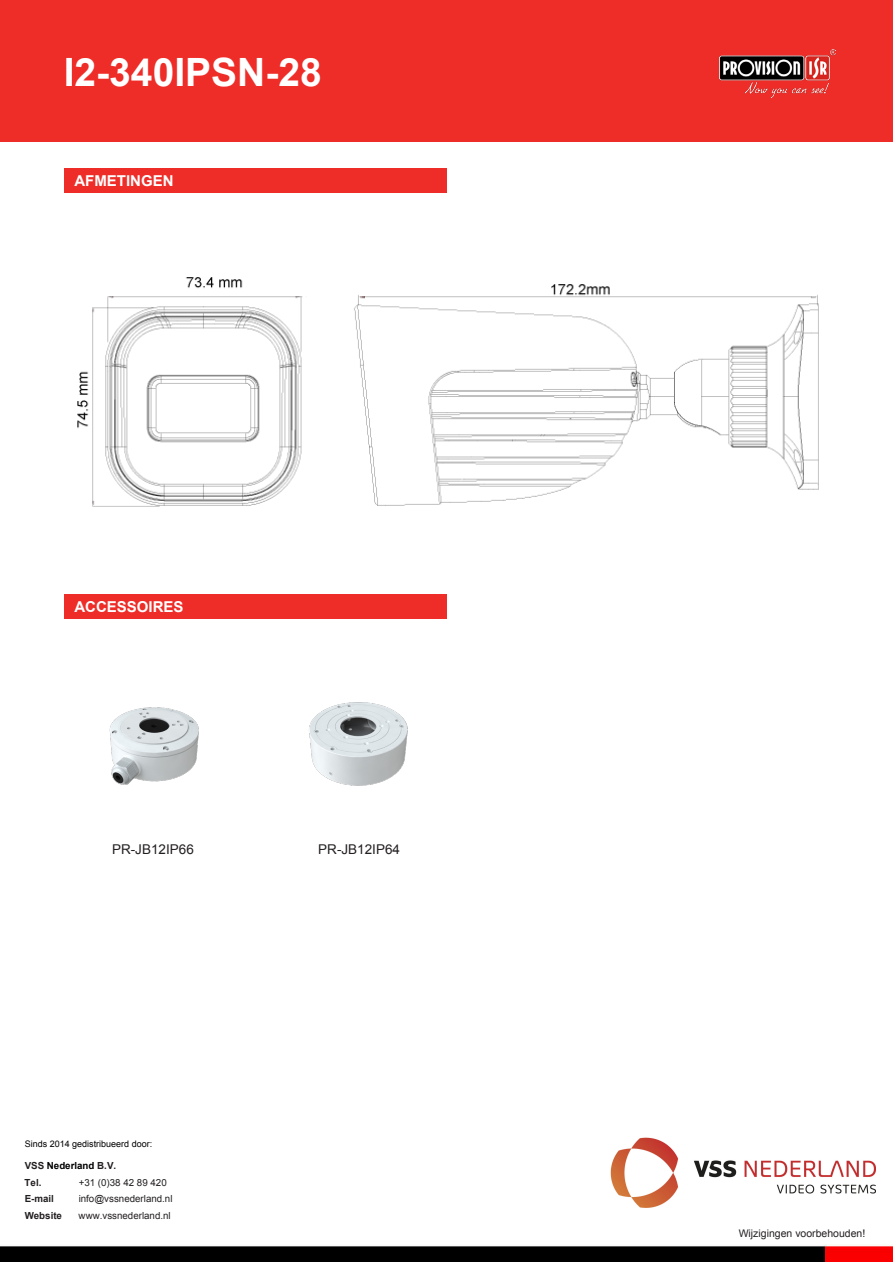
<style>
.page{position:relative;width:893px;height:1263px;background:#fff}
.page>*{position:absolute;margin:0;border:0;box-sizing:border-box;transform-origin:0 0}
.t1{font:700 39px "Arial";color:#fff}
.t2{font:700 15px "Arial";color:#fff}
.t3{font:700 15px "Arial";color:#fff}
.t4{font:13.5px "Arial";color:#231f20}
.t5{font:10.5px "Arial";color:#231f20}
.t6{font:9.75px "Arial";color:#231f20}
.t7{font:700 9.75px/16.5px "Arial";color:#000}
.t8{font:700 9.75px "Arial";color:#231f20}
.t9{font:9px "Arial";color:#000}
.s1{font-style:inherit}
.s2{color:#231f20}
</style>
<div class="page">
<img style="left:1px;top:1164px;width:892px;height:98px">
<div style="left:0;top:0;width:893px;height:141px;background:#ee2d28"></div>
<img style="left:719px;top:50px;width:117px;height:47px">
<div style="left:64px;top:168px;width:382px;height:25px;background:#ee2d28"></div>
<div style="left:64px;top:594px;width:382px;height:25px;background:#ee2d28"></div>
<img style="left:109px;top:707px;width:90px;height:78px">
<img style="left:309px;top:702px;width:99px;height:84px">
<img style="left:610px;top:1137px;width:265px;height:72px">
<img style="left:77px;top:277px;width:742px;height:230px">
<h1 class="t1" style="left:64px;top:46px;width:259px">I2-340IPSN-28</h1>
<h2 class="t3" style="left:74px;top:170px;width:101px">AFMETINGEN</h2>
<h2 class="t2" style="left:74px;top:597px;width:111px">ACCESSO<span class="s1">I</span>RES</h2>
<h3 class="t4" style="left:112px;top:840px;width:83px">PR-JB12IP66</h3>
<h3 class="t4" style="left:318px;top:840px;width:83px">PR-JB12IP64</h3>
<p class="t9" style="left:25px;top:1138px;width:129px">Sinds 2014 gedistribueerd door:</p>
<p class="t7" style="left:25px;top:1158px;width:93px"><span class="s2">VSS</span> Nederland <span class="s2">B.V.<br></span><span class="s2">Tel.</span></p>
<p class="t6" style="left:79px;top:1176px;width:90px">+31 (0)38 42 89 420</p>
<p class="t8" style="left:25px;top:1192px;width:31px">E-mail</p>
<p class="t6" style="left:79px;top:1192px;width:95px">info@vssnederland.nl</p>
<p class="t8" style="left:25px;top:1208px;width:39px">Website</p>
<p class="t6" style="left:79px;top:1209px;width:94px">www.vssnederland.nl</p>
<p class="t5" style="left:739px;top:1226px;width:128px">Wijzigingen voorbehouden!</p>
</div>
